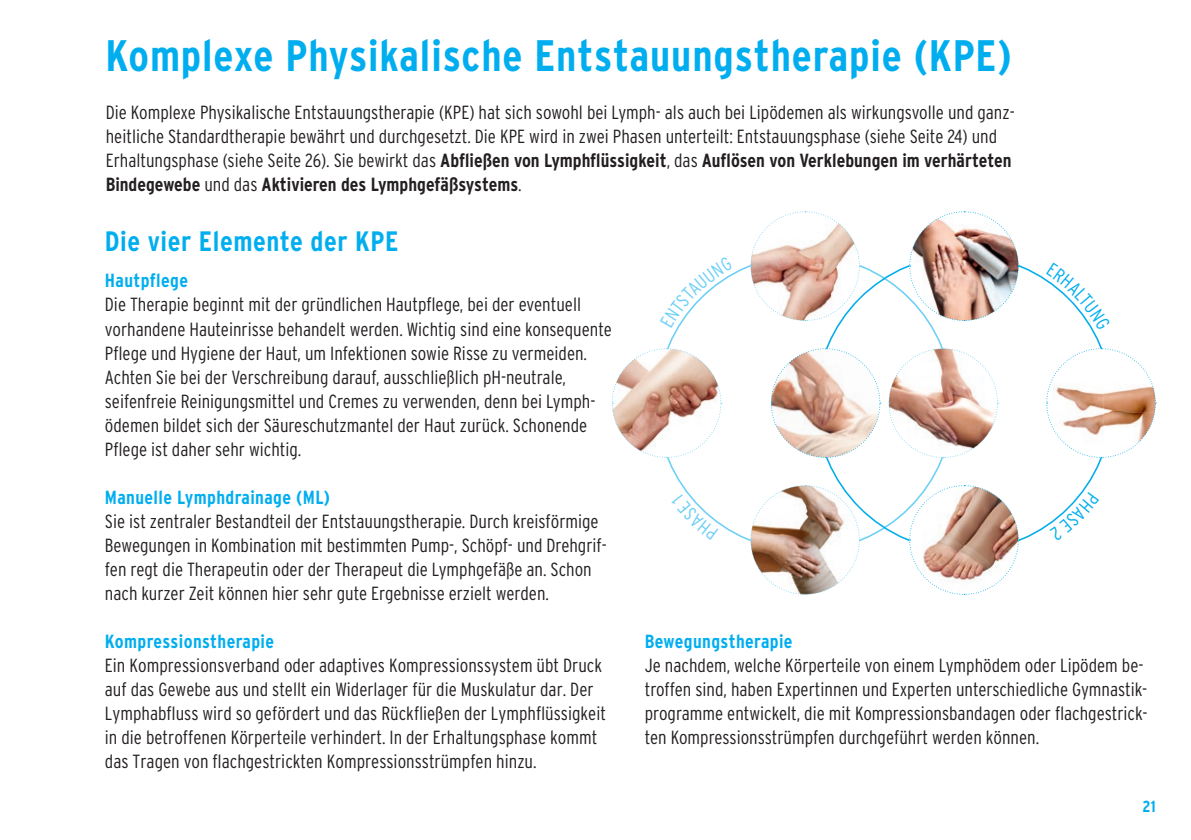
<style>
.page{position:relative;width:1191px;height:840px;background:#fff}
.page>*{position:absolute;margin:0;border:0;box-sizing:border-box;transform-origin:0 0}
.t1{font:700 condensed 44px "Interstate";letter-spacing:.02em;color:#00aeef}
.t2{font:700 condensed 28px "Interstate";letter-spacing:.02em;color:#00aeef}
.t3{font:300 condensed 19px/24px "Interstate";color:#231f20}
.t4{font:700 condensed 19px "Interstate";letter-spacing:.02em;color:#00aeef}
.t5{font:700 condensed 16px "Interstate";color:#00aeef}
.s1{font-weight:700}
</style>
<div class="page">
<svg style="left:826px;top:265px;width:276px;height:276px"></svg>
<svg style="left:750px;top:211px;width:110px;height:110px"></svg>
<svg style="left:750px;top:484px;width:110px;height:110px"></svg>
<svg style="left:770px;top:348px;width:111px;height:110px"></svg>
<svg style="left:888px;top:348px;width:110px;height:110px"></svg>
<img style="left:909px;top:211px;width:110px;height:110px">
<svg style="left:909px;top:484px;width:110px;height:110px"></svg>
<svg style="left:611px;top:348px;width:111px;height:110px"></svg>
<svg style="left:1046px;top:348px;width:110px;height:110px"></svg>
<svg style="left:687px;top:494px;width:31px;height:30px"></svg>
<svg style="left:677px;top:273px;width:55px;height:55px"></svg>
<svg style="left:1046px;top:265px;width:56px;height:65px"></svg>
<svg style="left:1049px;top:492px;width:50px;height:49px"></svg>
<h1 class="t1" style="left:105px;top:32px;width:907px">Komplexe Physikalische Entstauungstherapie (KPE)</h1>
<p class="t3" style="left:106px;top:101px;width:910px">Die Komplexe Physikalische Entstauungstherapie (KPE) hat sich sowohl bei Lymph- als auch bei Lipödemen als wirkungsvolle und ganz&shy;heitliche Standardtherapie bewährt und durchgesetzt. Die KPE wird in zwei Phasen unterteilt: Entstauungsphase (siehe Seite 24) und Erhaltungsphase (siehe Seite 26). Sie bewirkt das <span class="s1">Abfließen von Lymphflüssigkeit</span>, das <span class="s1">Auflösen von Verklebungen im verhärteten Bindegewebe</span> und das <span class="s1">Aktivieren des Lymphgefäßsystems</span>.</p>
<h2 class="t2" style="left:105px;top:226px;width:295px">Die vier Elemente der KPE</h2>
<p class="t4" style="left:105px;top:270px;width:85px">Hautpflege</p>
<p class="t3" style="left:105px;top:293px;width:508px">Die Therapie beginnt mit der gründlichen Hautpflege, bei der eventuell vorhandene Hauteinrisse behandelt werden. Wichtig sind eine konsequente Pflege und Hygiene der Haut, um Infektionen sowie Risse zu vermeiden.<br>Achten Sie bei der Verschreibung darauf, ausschließlich pH-neutrale, seifenfreie Reinigungsmittel und Cremes zu verwenden, denn bei Lymph&shy;ödemen bildet sich der Säureschutzmantel der Haut zurück. Schonende Pflege ist daher sehr wichtig.</p>
<p class="t4" style="left:105px;top:486px;width:227px">Manuelle Lymphdrainage (ML)</p>
<p class="t3" style="left:105px;top:509px;width:503px">Sie ist zentraler Bestandteil der Entstauungstherapie. Durch kreisförmige Bewegungen in Kombination mit bestimmten Pump-, Schöpf- und Drehgrif&shy;fen regt die Therapeutin oder der Therapeut die Lymphgefäße an. Schon nach kurzer Zeit können hier sehr gute Ergebnisse erzielt werden.</p>
<p class="t4" style="left:105px;top:630px;width:171px">Kompressionstherapie</p>
<p class="t3" style="left:105px;top:653px;width:502px">Ein Kompressionsverband oder adaptives Kompressionssystem übt Druck auf das Gewebe aus und stellt ein Widerlager für die Muskulatur dar. Der Lymphabfluss wird so gefördert und das Rückfließen der Lymphflüssigkeit in die betroffenen Körperteile verhindert. In der Erhaltungsphase kommt das Tragen von flachgestrickten Kompressionsstrümpfen hinzu.</p>
<p class="t4" style="left:645px;top:630px;width:149px">Bewegungstherapie</p>
<p class="t3" style="left:645px;top:653px;width:504px">Je nachdem, welche Körperteile von einem Lymphödem oder Lipödem be&shy;troffen sind, haben Expertinnen und Experten unterschiedliche Gymnastik&shy;programme entwickelt, die mit Kompressionsbandagen oder flachgestrick&shy;ten Kompressionsstrümpfen durchgeführt werden können.</p>
<p class="t5" style="left:1142px;top:797px;width:15px">21</p>
</div>
